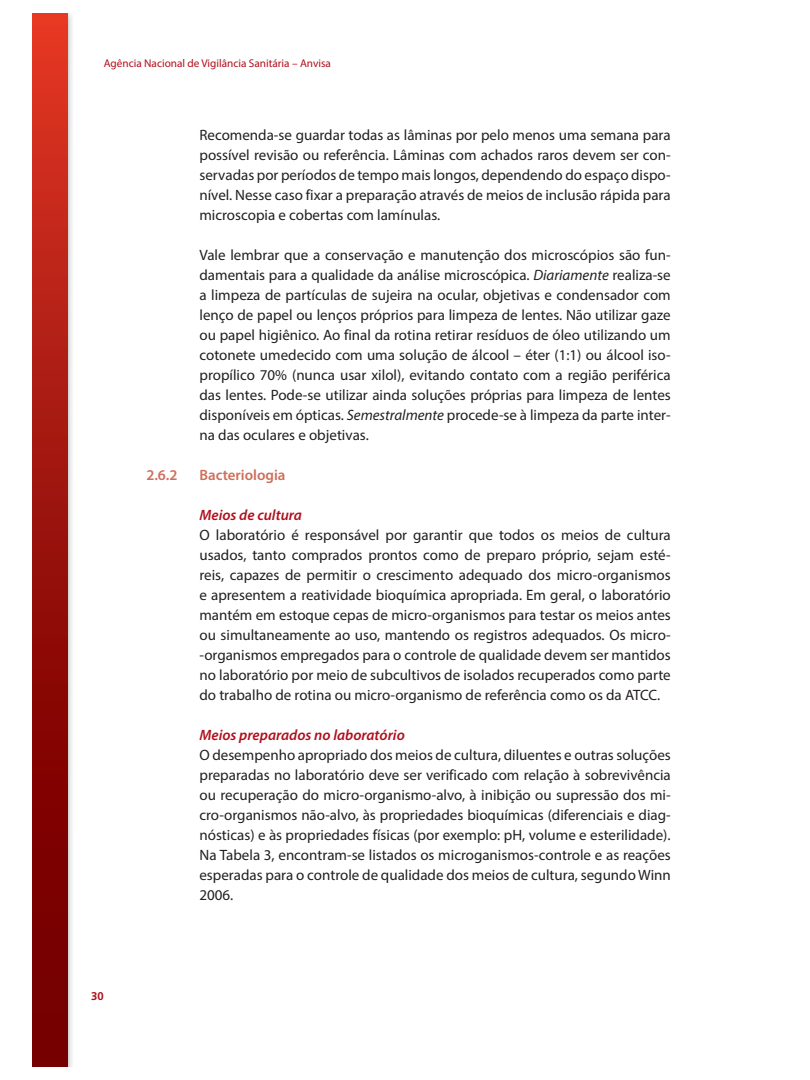
<style>
.page{position:relative;width:810px;height:1080px;background:#fff}
.page>*{position:absolute;margin:0;border:0;box-sizing:border-box;transform-origin:0 0}
.t1{font:15px/20px "Myriad Pro";color:#231f20;text-align:justify}
.t2{font:italic 600 15px "Myriad Pro";color:#b00f1c}
.t3{font:600 15px "Myriad Pro";color:#ce6f5b}
.t4{font:11.25px "Myriad Pro";color:#b00f1c}
.t5{font:700 11.25px "Frutiger LT Std";color:#b00f1c}
.s1{font-style:italic}
</style>
<div class="page">
<img style="left:68px;top:14px;width:4px;height:1052px">
<div style="left:33px;top:14px;width:35px;height:1052px;background:linear-gradient(to bottom,#db3422,#600)"></div>
<p class="t4" style="left:104px;top:59px;width:229px">Agência Nacional de Vigilância Sanitária – Anvisa</p>
<p class="t1" style="left:199px;top:126px;width:473px">Recomenda-se guardar todas as lâminas por pelo menos uma semana para possível revisão ou referência. Lâminas com achados raros devem ser con&shy;servadas por períodos de tempo mais longos, dependendo do espaço dispo&shy;nível. Nesse caso fixar a preparação através de meios de inclusão rápida para microscopia e cobertas com lamínulas.</p>
<p class="t1" style="left:199px;top:246px;width:473px">Vale lembrar que a conservação e manutenção dos microscópios são fun&shy;damentais para a qualidade da análise microscópica. <span class="s1">Diariamente</span> realiza-se a limpeza de partículas de sujeira na ocular, objetivas e condensador com lenço de papel ou lenços próprios para limpeza de lentes. Não utilizar gaze ou papel higiênico. Ao final da rotina retirar resíduos de óleo utilizando um cotonete umedecido com uma solução de álcool – éter (1:1) ou álcool iso&shy;propílico 70% (nunca usar xilol), evitando contato com a região periférica das lentes. Pode-se utilizar ainda soluções próprias para limpeza de lentes disponíveis em ópticas. <span class="s1">Semestralmente</span> procede-se à limpeza da parte inter&shy;na das oculares e objetivas.</p>
<p class="t5" style="left:91px;top:990px;width:14px">30</p>
<p class="t3" style="left:146px;top:469px;width:33px">2.6.2</p>
<p class="t3" style="left:199px;top:469px;width:88px">Bacteriologia</p>
<p class="t2" style="left:199px;top:509px;width:104px">Meios de cultura</p>
<p class="t1" style="left:199px;top:526px;width:473px">O laboratório é responsável por garantir que todos os meios de cultura usados, tanto comprados prontos como de preparo próprio, sejam esté&shy;reis, capazes de permitir o crescimento adequado dos micro-organismos e apresentem a reatividade bioquímica apropriada. Em geral, o laboratório mantém em estoque cepas de micro-organismos para testar os meios antes ou simultaneamente ao uso, mantendo os registros adequados. Os micro--organismos empregados para o controle de qualidade devem ser mantidos no laboratório por meio de subcultivos de isolados recuperados como parte do trabalho de rotina ou micro-organismo de referência como os da ATCC.</p>
<p class="t2" style="left:199px;top:729px;width:207px">Meios preparados no laboratório</p>
<p class="t1" style="left:199px;top:746px;width:473px">O desempenho apropriado dos meios de cultura, diluentes e outras soluções preparadas no laboratório deve ser verificado com relação à sobrevivência ou recuperação do micro-organismo-alvo, à inibição ou supressão dos mi&shy;cro-organismos não-alvo, às propriedades bioquímicas (diferenciais e diag&shy;nósticas) e às propriedades físicas (por exemplo: pH, volume e esterilidade).<br>Na Tabela 3, encontram-se listados os microganismos-controle e as reações esperadas para o controle de qualidade dos meios de cultura, segundo Winn 2006.</p>
</div>
